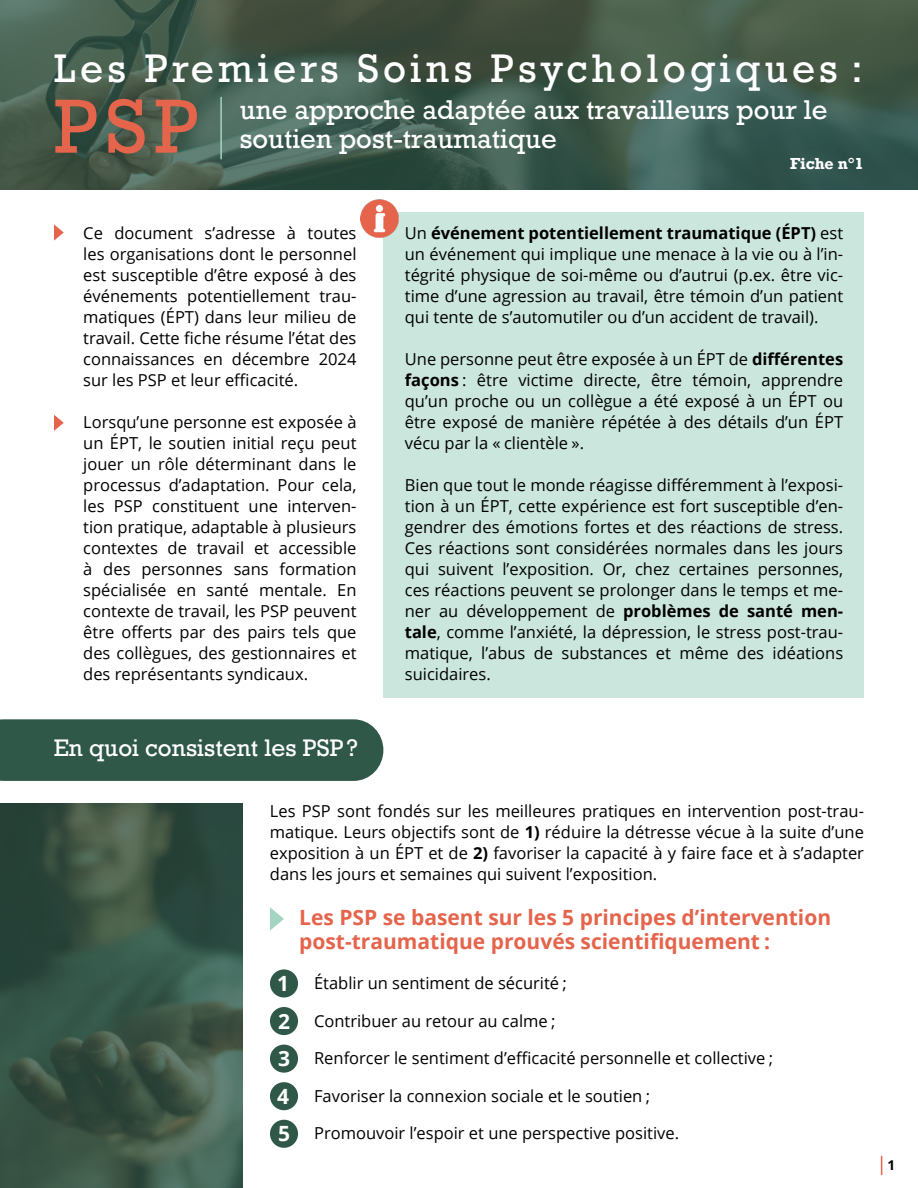
<style>
.page{position:relative;width:918px;height:1188px;background:#fff}
.page>*{position:absolute;margin:0;border:0;box-sizing:border-box;transform-origin:0 0}
.t1{font:72px "Rockwell";color:#e4644c}
.t2{font:37.5px "Rockwell";letter-spacing:.11em;color:#fff}
.t3{font:25.5px/28.5px "Rockwell";color:#fff}
.t4{font:22.5px "Rockwell";color:#fff}
.t5{font:700 21px/24px "Open Sans";color:#e4644c}
.t6{font:700 21px/37.5px "Open Sans";color:#fff;text-align:justify}
.t7{font:16.5px/21px "Open Sans";color:#000;text-align:justify}
.t8{font:700 15px "Rockwell";letter-spacing:-.015em;color:#fff}
.t9{font:700 13.5px "Open Sans";color:#000}
.s1{font-weight:700}
</style>
<div class="page">
<svg style="left:881px;top:1156px;width:1px;height:19px"></svg>
<svg style="left:0;top:0;width:918px;height:190px;background:#415a4c"></svg>
<hr style="left:220px;top:97px;width:2px;height:62px;background:#a4d4c2">
<div style="left:383px;top:212px;width:481px;height:485px;background:#cbe6dc"></div>
<svg style="left:54px;top:224px;width:10px;height:17px"></svg>
<svg style="left:54px;top:415px;width:10px;height:16px"></svg>
<img style="left:360px;top:200px;width:38px;height:38px">
<div style="left:0;top:719px;width:383px;height:62px;background:#2f5849"></div>
<div style="left:270px;top:969px;width:28px;height:29px;background:#2f5849;border-radius:50%"></div>
<div style="left:270px;top:1007px;width:28px;height:28px;background:#2f5849;border-radius:50%"></div>
<div style="left:270px;top:1045px;width:28px;height:28px;background:#2f5849;border-radius:50%"></div>
<div style="left:270px;top:1082px;width:28px;height:28px;background:#2f5849;border-radius:50%"></div>
<div style="left:270px;top:1120px;width:28px;height:28px;background:#2f5849;border-radius:50%"></div>
<svg style="left:0;top:803px;width:243px;height:385px;background:#395446"></svg>
<svg style="left:270px;top:907px;width:14px;height:24px"></svg>
<h2 class="t2" style="left:54px;top:46px;width:810px">Les Premiers Soins Psychologiques :</h2>
<h1 class="t1" style="left:54px;top:82px;width:146px">PSP</h1>
<h3 class="t3" style="left:240px;top:96px;width:589px">une approche adaptée aux travailleurs pour le soutien post-traumatique</h3>
<p class="t7" style="left:83px;top:222px;width:275px">Ce document s’adresse à toutes les organisations dont le personnel est susceptible d’être exposé à des événements potentiellement trau&shy;matiques (ÉPT) dans leur milieu de travail. Cette fiche résume l’état des connaissances en décembre 2024 sur les PSP et leur efficacité.</p>
<p class="t7" style="left:83px;top:411px;width:275px">Lorsqu’une personne est exposée à un ÉPT, le soutien initial reçu peut jouer un rôle déterminant dans le processus d’adaptation. Pour cela, les PSP constituent une interven&shy;tion pratique, adaptable à plusieurs contextes de travail et accessible à des personnes sans formation spécialisée en santé mentale. En contexte de travail, les PSP peuvent être offerts par des pairs tels que des collègues, des gestionnaires et des représentants syndicaux.</p>
<h3 class="t4" style="left:54px;top:734px;width:305px">En quoi consistent les PSP?</h3>
<p class="t8" style="left:790px;top:154px;width:75px">Fiche n°1</p>
<p class="t7" style="left:405px;top:222px;width:440px">Un <span class="s1">événement potentiellement traumatique (ÉPT)</span> est un événement qui implique une menace à la vie ou à l’in&shy;tégrité physique de soi-même ou d’autrui (p.ex. être vic&shy;time d’une agression au travail, être témoin d’un patient qui tente de s’automutiler ou d’un accident de travail).</p>
<p class="t7" style="left:405px;top:348px;width:440px">Une personne peut être exposée à un ÉPT de <span class="s1">différentes façons</span> : être victime directe, être témoin, apprendre qu’un proche ou un collègue a été exposé à un ÉPT ou être exposé de manière répétée à des détails d’un ÉPT vécu par la « clientèle ».</p>
<p class="t7" style="left:405px;top:474px;width:440px">Bien que tout le monde réagisse différemment à l’exposi&shy;tion à un ÉPT, cette expérience est fort susceptible d’en&shy;gendrer des émotions fortes et des réactions de stress.<br>Ces réactions sont considérées normales dans les jours qui suivent l’exposition. Or, chez certaines personnes, ces réactions peuvent se prolonger dans le temps et me&shy;ner au développement de <span class="s1">problèmes de santé men&shy;tale</span>, comme l’anxiété, la dépression, le stress post-trau&shy;matique, l’abus de substances et même des idéations suicidaires.</p>
<p class="t7" style="left:270px;top:800px;width:596px">Les PSP sont fondés sur les meilleures pratiques en intervention post-trau&shy;matique. Leurs objectifs sont de <span class="s1">1)</span> réduire la détresse vécue à la suite d’une exposition à un ÉPT et de <span class="s1">2)</span> favoriser la capacité à y faire face et à s’adapter dans les jours et semaines qui suivent l’exposition.</p>
<p class="t6" style="left:277px;top:964px;width:15px">1<br>2<br>3<br>4<br>5</p>
<p class="t5" style="left:299px;top:905px;width:533px">Les PSP se basent sur les 5 principes d’intervention post-traumatique prouvés scientifiquement :</p>
<p class="t7" style="left:314px;top:972px;width:254px">Établir un sentiment de sécurité ;</p>
<p class="t7" style="left:314px;top:1010px;width:243px">Contribuer au retour au calme ;</p>
<p class="t7" style="left:314px;top:1047px;width:461px">Renforcer le sentiment d’efficacité personnelle et collective ;</p>
<p class="t7" style="left:314px;top:1085px;width:338px">Favoriser la connexion sociale et le soutien ;</p>
<p class="t7" style="left:314px;top:1122px;width:367px">Promouvoir l’espoir et une perspective positive.</p>
<p class="t9" style="left:887px;top:1155px;width:9px">1</p>
</div>
